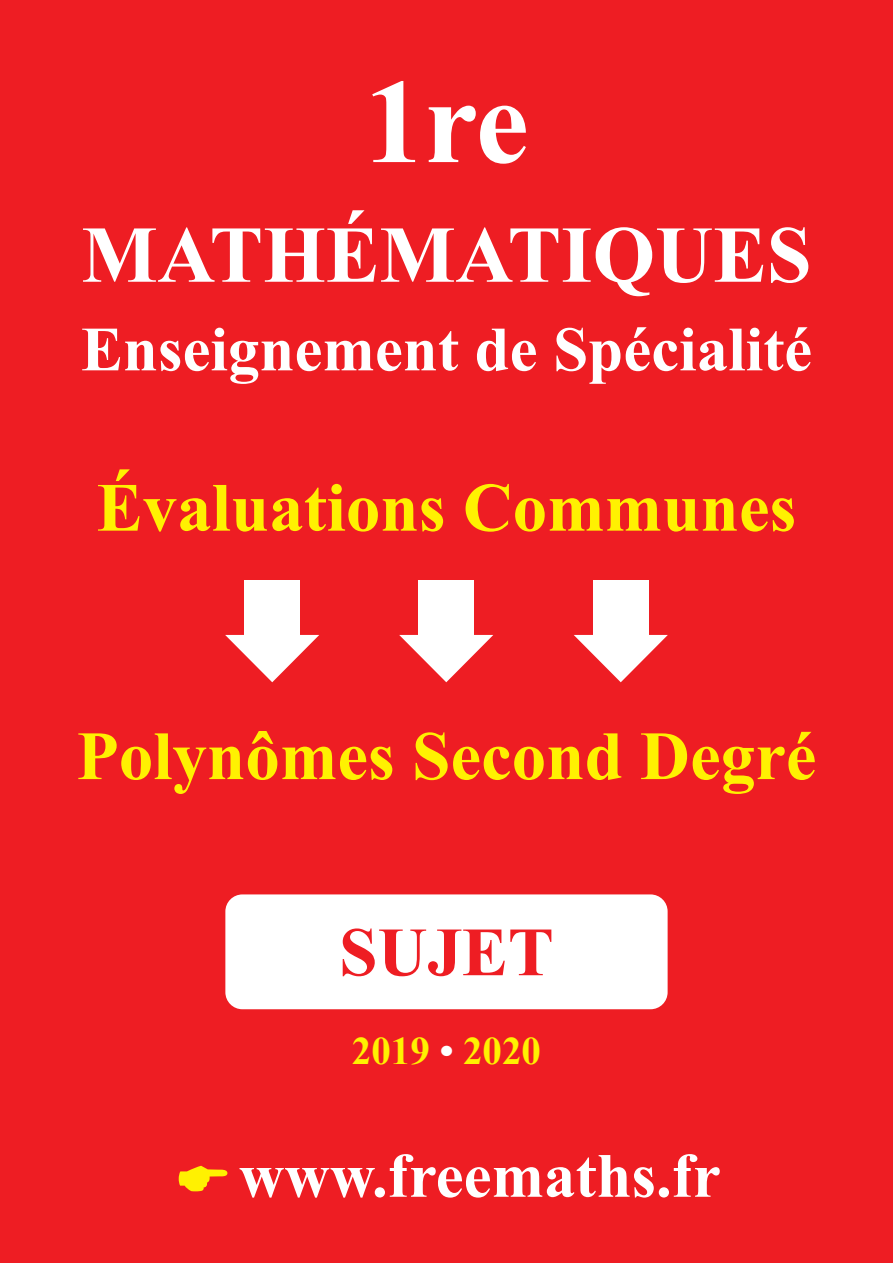
<style>
.page{position:relative;width:893px;height:1263px;background:#ee1d23}
.page>*{position:absolute;margin:0;border:0;box-sizing:border-box;transform-origin:0 0}
.t1{font:700 120px "Times New Roman";color:#fff}
.t2{font:700 80.4px "Times New Roman";color:#fff}
.t3{font:700 69px "Times New Roman";color:#fff101}
.t4{font:700 69px "Times New Roman";color:#ee1d23}
.t5{font:700 63px "Times New Roman";color:#fff}
.t6{font:700 39px "Times New Roman";color:#fff101}
.s1{color:#fff}
</style>
<div class="page">
<div style="left:225px;top:894px;width:443px;height:115px;background:#fff;border-radius:17px"></div>
<div style="left:245px;top:581px;width:55px;height:55px;background:#fff"></div>
<svg style="left:225px;top:635px;width:94px;height:47px"></svg>
<div style="left:419px;top:581px;width:55px;height:55px;background:#fff"></div>
<svg style="left:399px;top:635px;width:94px;height:47px"></svg>
<div style="left:593px;top:581px;width:55px;height:55px;background:#fff"></div>
<svg style="left:574px;top:635px;width:94px;height:47px"></svg>
<h1 class="t1" style="left:364px;top:39px;width:166px">1re</h1>
<p class="t2" style="left:81px;top:199px;width:732px">MATHÉMATIQUES</p>
<p class="t5" style="left:81px;top:306px;width:733px">Enseignement de Spécialité</p>
<p class="t3" style="left:97px;top:460px;width:701px">Évaluations Communes</p>
<p class="t3" style="left:77px;top:708px;width:741px">Polynômes Second Degré</p>
<p class="t4" style="left:339px;top:904px;width:216px">SUJET</p>
<p class="t6" style="left:352px;top:1024px;width:191px">2019 <span class="s1">•</span> 2020</p>
<p class="t5" style="left:239px;top:1132px;width:483px">www.freemaths.fr</p>
</div>
